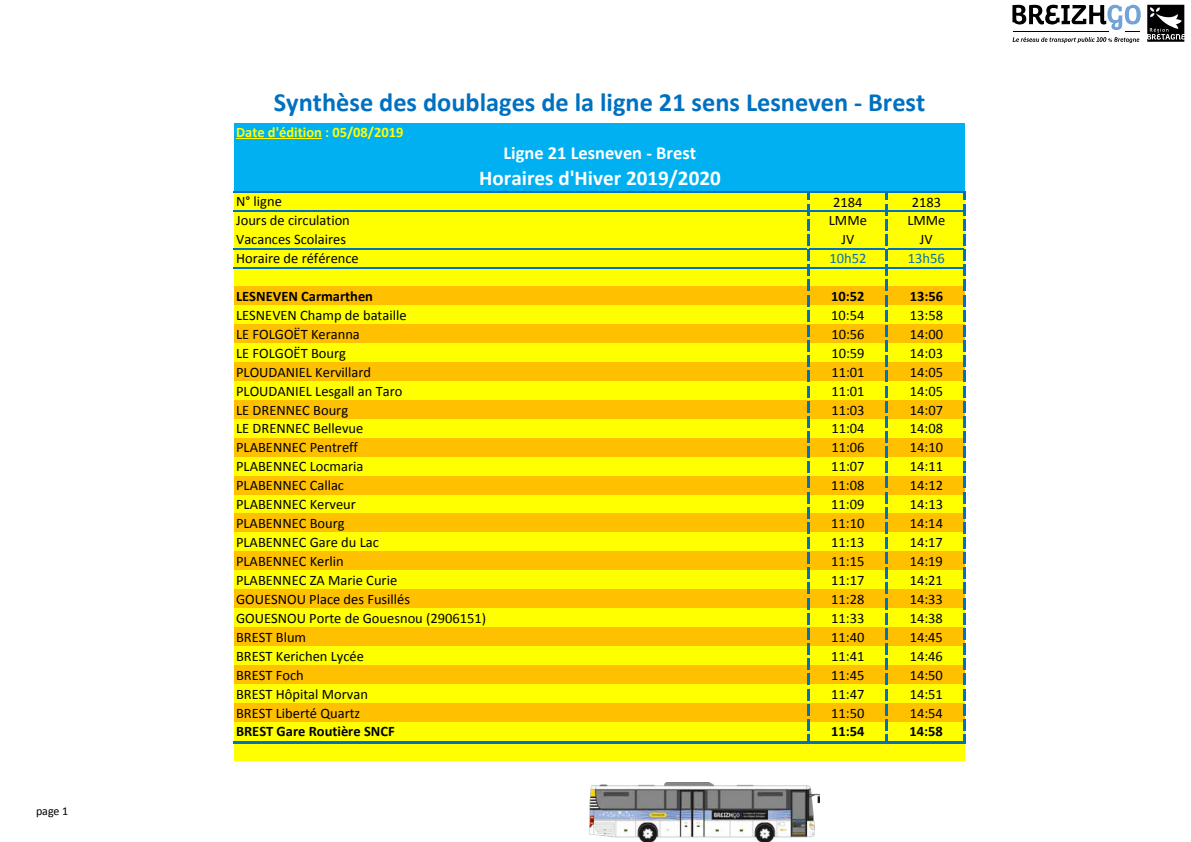
<style>
.page{position:relative;width:1191px;height:842px;background:#fff}
.page>*{position:absolute;margin:0;border:0;box-sizing:border-box;transform-origin:0 0}
.t1{font:700 26.3px "Calibri";color:#0070c0}
.t2{font:700 21.1px "Calibri";color:#fff}
.t3{font:700 18.4px "Calibri";color:#fff}
.t4{font:14.5px/18.9px "Calibri";color:#000}
.t5{font:700 14.5px "Calibri";color:#000}
.t6{font:700 14.5px "Calibri";color:#ff0}
.t7{font:14.5px "Calibri";color:#0070c0}
.t8{font:12px "Calibri";color:#000}
</style>
<div class="page">
<div style="left:234px;top:123px;width:731px;height:69px;background:#00b0f0"></div>
<div style="left:234px;top:192px;width:731px;height:95px;background:#ff0"></div>
<div style="left:234px;top:287px;width:731px;height:19px;background:#ffc000"></div>
<div style="left:234px;top:306px;width:731px;height:19px;background:#ff0"></div>
<div style="left:234px;top:325px;width:731px;height:19px;background:#ffc000"></div>
<div style="left:234px;top:343px;width:731px;height:19px;background:#ff0"></div>
<div style="left:234px;top:362px;width:731px;height:19px;background:#ffc000"></div>
<div style="left:234px;top:381px;width:731px;height:19px;background:#ff0"></div>
<div style="left:234px;top:400px;width:731px;height:19px;background:#ffc000"></div>
<div style="left:234px;top:419px;width:731px;height:19px;background:#ff0"></div>
<div style="left:234px;top:438px;width:731px;height:19px;background:#ffc000"></div>
<div style="left:234px;top:457px;width:731px;height:19px;background:#ff0"></div>
<div style="left:234px;top:476px;width:731px;height:19px;background:#ffc000"></div>
<div style="left:234px;top:495px;width:731px;height:19px;background:#ff0"></div>
<div style="left:234px;top:514px;width:731px;height:19px;background:#ffc000"></div>
<div style="left:234px;top:533px;width:731px;height:19px;background:#ff0"></div>
<div style="left:234px;top:552px;width:731px;height:19px;background:#ffc000"></div>
<div style="left:234px;top:571px;width:731px;height:19px;background:#ff0"></div>
<div style="left:234px;top:590px;width:731px;height:19px;background:#ffc000"></div>
<div style="left:234px;top:609px;width:731px;height:19px;background:#ff0"></div>
<div style="left:234px;top:628px;width:731px;height:19px;background:#ffc000"></div>
<div style="left:234px;top:646px;width:731px;height:19px;background:#ff0"></div>
<div style="left:234px;top:665px;width:731px;height:19px;background:#ffc000"></div>
<div style="left:234px;top:684px;width:731px;height:19px;background:#ff0"></div>
<div style="left:234px;top:703px;width:731px;height:19px;background:#ffc000"></div>
<div style="left:234px;top:722px;width:731px;height:39px;background:#ff0"></div>
<hr style="left:236px;top:138px;width:86px;height:1px;background:#ff0">
<hr style="left:234px;top:191px;width:572px;height:2px;background:#0070c0">
<hr style="left:809px;top:191px;width:76px;height:2px;background:#0070c0">
<hr style="left:234px;top:210px;width:572px;height:2px;background:#0070c0">
<hr style="left:809px;top:210px;width:76px;height:2px;background:#0070c0">
<hr style="left:234px;top:248px;width:572px;height:1px;background:#0070c0">
<hr style="left:809px;top:248px;width:76px;height:1px;background:#0070c0">
<hr style="left:234px;top:267px;width:572px;height:1px;background:#0070c0">
<hr style="left:809px;top:267px;width:76px;height:1px;background:#0070c0">
<svg style="left:806px;top:191px;width:3px;height:550px"></svg>
<svg style="left:885px;top:191px;width:2px;height:550px"></svg>
<svg style="left:963px;top:191px;width:3px;height:550px"></svg>
<hr style="left:887px;top:191px;width:76px;height:2px;background:#0070c0">
<hr style="left:887px;top:210px;width:76px;height:2px;background:#0070c0">
<hr style="left:887px;top:248px;width:76px;height:1px;background:#0070c0">
<hr style="left:887px;top:267px;width:76px;height:1px;background:#0070c0">
<hr style="left:234px;top:741px;width:732px;height:2px;background:#0070c0">
<img style="left:590px;top:782px;width:230px;height:60px">
<svg style="left:1012px;top:5px;width:128px;height:38px"></svg>
<svg style="left:1147px;top:5px;width:37px;height:37px"></svg>
<p class="t8" style="left:36px;top:803px;width:34px">page 1</p>
<h1 class="t1" style="left:274px;top:86px;width:653px">Synthèse des doublages de la ligne 21 sens Lesneven ‐ Brest</h1>
<p class="t3" style="left:503px;top:141px;width:194px">Ligne 21 Lesneven ‐ Brest</p>
<h2 class="t2" style="left:479px;top:165px;width:243px">Horaires d'Hiver 2019/2020</h2>
<p class="t4" style="left:236px;top:211px;width:115px">Jours de circulation<br>Vacances Scolaires</p>
<p class="t6" style="left:236px;top:123px;width:169px">Date d'édition : 05/08/2019</p>
<p class="t4" style="left:236px;top:192px;width:47px">N° ligne</p>
<p class="t4" style="left:833px;top:192px;width:31px">2184</p>
<p class="t4" style="left:911px;top:192px;width:31px">2183</p>
<p class="t4" style="left:829px;top:211px;width:40px">LMMe</p>
<p class="t4" style="left:907px;top:211px;width:40px">LMMe</p>
<p class="t4" style="left:841px;top:230px;width:14px">JV</p>
<p class="t4" style="left:920px;top:230px;width:14px">JV</p>
<p class="t4" style="left:236px;top:249px;width:124px">Horaire de référence</p>
<p class="t7" style="left:829px;top:249px;width:38px">10h52</p>
<p class="t7" style="left:908px;top:249px;width:38px">13h56</p>
<p class="t5" style="left:236px;top:287px;width:138px">LESNEVEN Carmarthen</p>
<p class="t5" style="left:831px;top:287px;width:35px">10:52</p>
<p class="t5" style="left:909px;top:287px;width:35px">13:56</p>
<p class="t4" style="left:236px;top:306px;width:172px">LESNEVEN Champ de bataille</p>
<p class="t4" style="left:831px;top:306px;width:35px">10:54</p>
<p class="t4" style="left:909px;top:306px;width:35px">13:58</p>
<p class="t4" style="left:236px;top:325px;width:125px">LE FOLGOËT Keranna</p>
<p class="t4" style="left:831px;top:325px;width:35px">10:56</p>
<p class="t4" style="left:909px;top:325px;width:35px">14:00</p>
<p class="t4" style="left:236px;top:343px;width:111px">LE FOLGOËT Bourg</p>
<p class="t4" style="left:831px;top:343px;width:35px">10:59</p>
<p class="t4" style="left:909px;top:343px;width:35px">14:03</p>
<p class="t4" style="left:236px;top:362px;width:136px">PLOUDANIEL Kervillard</p>
<p class="t4" style="left:831px;top:362px;width:35px">11:01</p>
<p class="t4" style="left:909px;top:362px;width:35px">14:05</p>
<p class="t4" style="left:236px;top:381px;width:168px">PLOUDANIEL Lesgall an Taro</p>
<p class="t4" style="left:831px;top:381px;width:35px">11:01</p>
<p class="t4" style="left:909px;top:381px;width:35px">14:05</p>
<p class="t4" style="left:236px;top:400px;width:113px">LE DRENNEC Bourg</p>
<p class="t4" style="left:831px;top:400px;width:35px">11:03</p>
<p class="t4" style="left:909px;top:400px;width:35px">14:07</p>
<p class="t4" style="left:236px;top:419px;width:129px">LE DRENNEC Bellevue</p>
<p class="t4" style="left:831px;top:419px;width:35px">11:04</p>
<p class="t4" style="left:909px;top:419px;width:35px">14:08</p>
<p class="t4" style="left:236px;top:438px;width:123px">PLABENNEC Pentreff</p>
<p class="t4" style="left:831px;top:438px;width:35px">11:06</p>
<p class="t4" style="left:909px;top:438px;width:35px">14:10</p>
<p class="t4" style="left:236px;top:457px;width:129px">PLABENNEC Locmaria</p>
<p class="t4" style="left:831px;top:457px;width:35px">11:07</p>
<p class="t4" style="left:909px;top:457px;width:35px">14:11</p>
<p class="t4" style="left:236px;top:476px;width:109px">PLABENNEC Callac</p>
<p class="t4" style="left:831px;top:476px;width:35px">11:08</p>
<p class="t4" style="left:909px;top:476px;width:35px">14:12</p>
<p class="t4" style="left:236px;top:495px;width:121px">PLABENNEC Kerveur</p>
<p class="t4" style="left:831px;top:495px;width:35px">11:09</p>
<p class="t4" style="left:909px;top:495px;width:35px">14:13</p>
<p class="t4" style="left:236px;top:514px;width:110px">PLABENNEC Bourg</p>
<p class="t4" style="left:831px;top:514px;width:35px">11:10</p>
<p class="t4" style="left:909px;top:514px;width:35px">14:14</p>
<p class="t4" style="left:236px;top:533px;width:144px">PLABENNEC Gare du Lac</p>
<p class="t4" style="left:831px;top:533px;width:35px">11:13</p>
<p class="t4" style="left:909px;top:533px;width:35px">14:17</p>
<p class="t4" style="left:236px;top:552px;width:109px">PLABENNEC Kerlin</p>
<p class="t4" style="left:831px;top:552px;width:35px">11:15</p>
<p class="t4" style="left:909px;top:552px;width:35px">14:19</p>
<p class="t4" style="left:236px;top:571px;width:163px">PLABENNEC ZA Marie Curie</p>
<p class="t4" style="left:831px;top:571px;width:35px">11:17</p>
<p class="t4" style="left:909px;top:571px;width:35px">14:21</p>
<p class="t4" style="left:236px;top:590px;width:175px">GOUESNOU Place des Fusillés</p>
<p class="t4" style="left:831px;top:590px;width:35px">11:28</p>
<p class="t4" style="left:909px;top:590px;width:35px">14:33</p>
<p class="t4" style="left:236px;top:609px;width:252px">GOUESNOU Porte de Gouesnou (2906151)</p>
<p class="t4" style="left:831px;top:609px;width:35px">11:33</p>
<p class="t4" style="left:909px;top:609px;width:35px">14:38</p>
<p class="t4" style="left:236px;top:627px;width:72px">BREST Blum</p>
<p class="t4" style="left:831px;top:627px;width:35px">11:40</p>
<p class="t4" style="left:909px;top:627px;width:35px">14:45</p>
<p class="t4" style="left:236px;top:646px;width:129px">BREST Kerichen Lycée</p>
<p class="t4" style="left:831px;top:646px;width:35px">11:41</p>
<p class="t4" style="left:909px;top:646px;width:35px">14:46</p>
<p class="t4" style="left:236px;top:665px;width:69px">BREST Foch</p>
<p class="t4" style="left:831px;top:665px;width:35px">11:45</p>
<p class="t4" style="left:909px;top:665px;width:35px">14:50</p>
<p class="t4" style="left:236px;top:684px;width:133px">BREST Hôpital Morvan</p>
<p class="t4" style="left:831px;top:684px;width:35px">11:47</p>
<p class="t4" style="left:909px;top:684px;width:35px">14:51</p>
<p class="t4" style="left:236px;top:703px;width:126px">BREST Liberté Quartz</p>
<p class="t4" style="left:831px;top:703px;width:35px">11:50</p>
<p class="t4" style="left:909px;top:703px;width:35px">14:54</p>
<p class="t5" style="left:236px;top:722px;width:160px">BREST Gare Routière SNCF</p>
<p class="t5" style="left:831px;top:722px;width:35px">11:54</p>
<p class="t5" style="left:909px;top:722px;width:35px">14:58</p>
</div>
